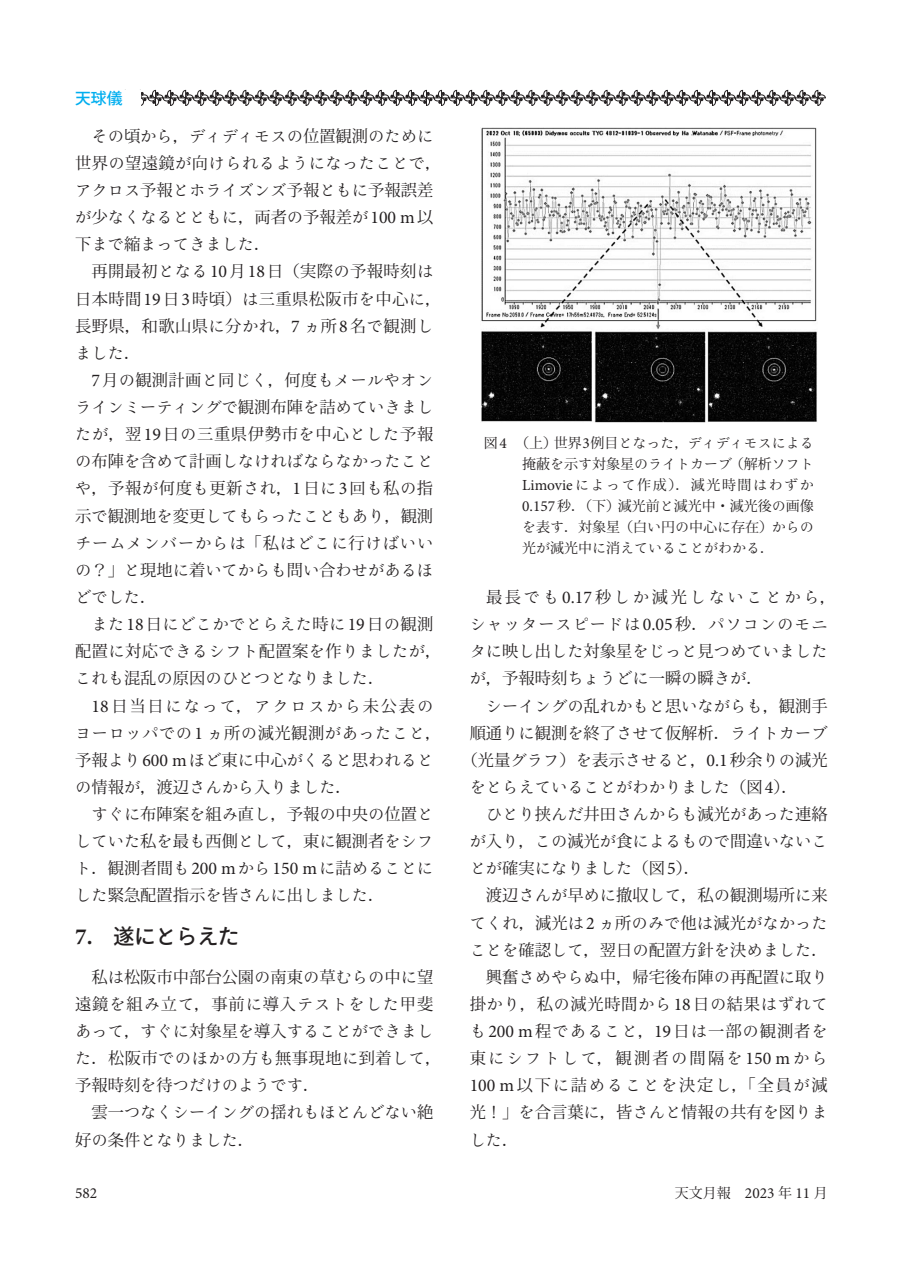
<style>
.page{position:relative;width:903px;height:1275px;background:#fff}
.page>*{position:absolute;margin:0;border:0;box-sizing:border-box;transform-origin:0 0}
.t1{font:500 21px "Ryo Gothic Plus N";color:#231f20}
.t2{font:16.28px/27.1px "Ryo Text Plus N";color:#231f20}
.t3{font:16.28px/27.1px "Koz Min Pr 6 N";letter-spacing:.025em;color:#231f20;text-align:center}
.t4{font:16.28px/27.1px "Koz Min Pr 6 N";color:#231f20;text-align:right}
.t5{font:16.28px/27.1px "Ryo Text Plus N";letter-spacing:.055em;color:#231f20}
.t6{font:16.28px/27.1px "Ryo Text Plus N";letter-spacing:.03em;color:#231f20}
.t7{font:16.28px/27.1px "Ryo Text Plus N";letter-spacing:.025em;color:#231f20}
.t8{font:16.28px/27.1px "Ryo Text Plus N";letter-spacing:.135em;color:#231f20}
.t9{font:16.28px "Ryo Text Plus N";letter-spacing:.02em;color:#231f20}
.t10{font:500 15.75px "Koz Go Pr 6 N";color:#00aeef}
.t11{font:15.4px "Minion Pro";color:#231f20}
.t12{font:14px/21px "Ryo Text Plus N";color:#231f20;text-align:justify}
.t13{font:14px/21px "Koz Min Pr 6 N";color:#231f20}
.s1{font-family:"Koz Min Pr 6 N"}
.s2{font-family:"Minion Pro";font-size:17.85px}
.s3{font-family:"Ryo Text Plus N"}
.s4{font-family:"Minion Pro";font-weight:700;font-size:23.1px}
.s5{font-family:"Koz Go Pr 6 N"}
.s6{font-family:"Minion Pro";font-size:15.4px}
</style>
<div class="page">
<img style="left:481px;top:127px;width:336px;height:295px">
<svg style="left:141px;top:90px;width:685px;height:16px"></svg>
<p class="t10" style="left:75px;top:89px;width:65px">天球儀　</p>
<p class="t2" style="left:75px;top:122px;width:368px;text-indent:16px">その<span class="s1">頃</span>から<span class="s1">，</span>ディディモスの<span class="s1">位置観測</span>のために<span class="s1">世界</span>の<span class="s1">望遠鏡</span>が<span class="s1">向</span>けられるようになったことで<span class="s1">，</span>アクロス<span class="s1">予報</span>とホライズンズ<span class="s1">予報</span>ともに<span class="s1">予報誤差</span>が<span class="s1">少</span>なくなるとともに<span class="s1">，両者</span>の<span class="s1">予報差</span>が<span class="s2">100 m</span><span class="s1">以下</span>まで<span class="s1">縮</span>まってきました<span class="s1">．</span></p>
<p class="t3" style="left:75px;top:258px;width:368px">再開最初<span class="s3">となる</span><span class="s2">10</span>月<span class="s2">18</span>日（実際<span class="s3">の</span>予報時刻<span class="s3">は<br></span>日本時間<span class="s2">19</span>日<span class="s2">3</span>時頃）<span class="s3">は</span>三重県松阪市<span class="s3">を</span>中心<span class="s3">に</span>，長野県，和歌山県<span class="s3">に</span>分<span class="s3">かれ</span>，<span class="s2">7</span> <span class="s3">ヵ</span>所<span class="s2">8</span>名<span class="s3">で</span>観測<span class="s3">し</span></p>
<p class="t2" style="left:75px;top:339px;width:67px">ました<span class="s1">．</span></p>
<p class="t9" style="left:91px;top:370px;width:343px"><span class="s2">7</span><span class="s1">月</span>の<span class="s1">観測計画</span>と<span class="s1">同</span>じく<span class="s1">，何度</span>もメールやオン</p>
<p class="t2" style="left:75px;top:394px;width:360px">ラインミーティングで<span class="s1">観測布陣</span>を<span class="s1">詰</span>めていきまし</p>
<p class="t3" style="left:75px;top:421px;width:360px"><span class="s3">たが</span>，翌<span class="s2">19</span>日<span class="s3">の</span>三重県伊勢市<span class="s3">を</span>中心<span class="s3">とした</span>予報</p>
<p class="t2" style="left:75px;top:448px;width:360px">の<span class="s1">布陣</span>を<span class="s1">含</span>めて<span class="s1">計画</span>しなければならなかったこと</p>
<p class="t3" style="left:75px;top:475px;width:360px"><span class="s3">や</span>，予報<span class="s3">が</span>何度<span class="s3">も</span>更新<span class="s3">され</span>，<span class="s2">1</span>日<span class="s3">に</span><span class="s2">3</span>回<span class="s3">も</span>私<span class="s3">の</span>指</p>
<p class="t2" style="left:75px;top:502px;width:360px;text-align:justify"><span class="s1">示</span>で<span class="s1">観測地</span>を<span class="s1">変更</span>してもらったこともあり<span class="s1">，観測</span>チームメンバーからは<span class="s1">「私</span>はどこに<span class="s1">行</span>けばいいの<span class="s1">？」</span>と<span class="s1">現地</span>に<span class="s1">着</span>いてからも<span class="s1">問</span>い<span class="s1">合</span>わせがあるほどでした<span class="s1">．</span></p>
<p class="t7" style="left:75px;top:611px;width:368px;text-indent:16px">また<span class="s2">18</span><span class="s1">日</span>にどこかでとらえた<span class="s1">時</span>に<span class="s2">19</span><span class="s1">日</span>の<span class="s1">観測配置</span>に<span class="s1">対応</span>できるシフト<span class="s1">配置案</span>を<span class="s1">作</span>りましたが<span class="s1">，</span>これも<span class="s1">混乱</span>の<span class="s1">原因</span>のひとつとなりました<span class="s1">．</span></p>
<p class="t6" style="left:75px;top:692px;width:368px;text-indent:16px"><span class="s2">18</span><span class="s1">日当日</span>になって<span class="s1">，</span>アクロスから<span class="s1">未公表</span>のヨーロッパでの<span class="s2">1</span> ヵ<span class="s1">所</span>の<span class="s1">減光観測</span>があったこと<span class="s1">，予報</span>より<span class="s2">600 m</span>ほど<span class="s1">東</span>に<span class="s1">中心</span>がくると<span class="s1">思</span>われるとの<span class="s1">情報</span>が<span class="s1">，渡辺</span>さんから<span class="s1">入</span>りました<span class="s1">．</span></p>
<p class="t3" style="left:91px;top:801px;width:343px"><span class="s3">すぐに</span>布陣案<span class="s3">を</span>組<span class="s3">み</span>直<span class="s3">し</span>，予報<span class="s3">の</span>中央<span class="s3">の</span>位置<span class="s3">と</span></p>
<p class="t2" style="left:75px;top:828px;width:360px;text-align:justify">していた<span class="s1">私</span>を<span class="s1">最</span>も<span class="s1">西側</span>として<span class="s1">，東</span>に<span class="s1">観測者</span>をシフト<span class="s1">．観測者間</span>も<span class="s2">200 m</span>から<span class="s2">150 m</span>に<span class="s1">詰</span>めることにした<span class="s1">緊急配置指示</span>を<span class="s1">皆</span>さんに<span class="s1">出</span>しました<span class="s1">．</span></p>
<p class="t1" style="left:75px;top:923px;width:166px"><span class="s4">7.</span><span class="s5">　遂</span>にとらえた</p>
<p class="t4" style="left:75px;top:964px;width:360px">私<span class="s3">は</span>松阪市中部台公園<span class="s3">の</span>南東<span class="s3">の</span>草<span class="s3">むらの</span>中<span class="s3">に</span>望遠鏡<span class="s3">を</span>組<span class="s3">み</span>立<span class="s3">て</span>，事前<span class="s3">に</span>導入<span class="s3">テストをした</span>甲斐</p>
<p class="t2" style="left:75px;top:1018px;width:360px">あって<span class="s1">，</span>すぐに<span class="s1">対象星</span>を<span class="s1">導入</span>することができまし</p>
<p class="t3" style="left:75px;top:1045px;width:368px"><span class="s3">た</span>．松阪市<span class="s3">でのほかの</span>方<span class="s3">も</span>無事現地<span class="s3">に</span>到着<span class="s3">して</span>，</p>
<p class="t2" style="left:75px;top:1072px;width:246px"><span class="s1">予報時刻</span>を<span class="s1">待</span>つだけのようです<span class="s1">．</span></p>
<p class="t2" style="left:91px;top:1099px;width:343px"><span class="s1">雲一</span>つなくシーイングの<span class="s1">揺</span>れもほとんどない<span class="s1">絶</span></p>
<p class="t2" style="left:75px;top:1126px;width:181px"><span class="s1">好</span>の<span class="s1">条件</span>となりました<span class="s1">．</span></p>
<p class="t12" style="left:522px;top:433px;width:293px;text-indent:-38px"><span class="s1">図</span><span class="s6">4</span> <span class="s1">（上）世界</span><span class="s6">3</span><span class="s1">例目</span>となった<span class="s1">，</span>ディディモスによる<span class="s1">掩蔽</span>を<span class="s1">示</span>す<span class="s1">対象星</span>のライトカーブ<span class="s1">（解析</span>ソフト<span class="s6">Limovie</span>によって<span class="s1">作成）．減光時間</span>はわずか</p>
<p class="t13" style="left:522px;top:496px;width:293px"><span class="s6">0.157</span>秒．（下）減光前<span class="s3">と</span>減光中・減光後<span class="s3">の</span>画像<span class="s3">を</span>表<span class="s3">す</span>．対象星（白<span class="s3">い</span>円<span class="s3">の</span>中心<span class="s3">に</span>存在）<span class="s3">からの</span></p>
<p class="t12" style="left:522px;top:538px;width:253px"><span class="s1">光</span>が<span class="s1">減光中</span>に<span class="s1">消</span>えていることがわかる<span class="s1">．</span></p>
<p class="t5" style="left:470px;top:584px;width:368px;text-indent:16px"><span class="s1">最長</span>でも<span class="s2">0.17</span><span class="s1">秒</span>しか<span class="s1">減光</span>しないことから<span class="s1">，</span>シャッタースピードは<span class="s2">0.05</span><span class="s1">秒．</span>パソコンのモニタに<span class="s1">映</span>し<span class="s1">出</span>した<span class="s1">対象星</span>をじっと<span class="s1">見</span>つめていましたが<span class="s1">，予報時刻</span>ちょうどに<span class="s1">一瞬</span>の<span class="s1">瞬</span>きが<span class="s1">．</span></p>
<p class="t2" style="left:470px;top:692px;width:360px;text-align:right">シーイングの<span class="s1">乱</span>れかもと<span class="s1">思</span>いながらも<span class="s1">，観測手順通</span>りに<span class="s1">観測</span>を<span class="s1">終了</span>させて<span class="s1">仮解析．</span>ライトカーブ</p>
<p class="t3" style="left:461px;top:747px;width:368px">（光量<span class="s3">グラフ</span>）<span class="s3">を</span>表示<span class="s3">させると</span>，<span class="s2">0.1</span>秒余<span class="s3">りの</span>減光</p>
<p class="t2" style="left:470px;top:773px;width:329px">をとらえていることがわかりました<span class="s1">（図</span><span class="s2">4</span><span class="s1">）．</span></p>
<p class="t2" style="left:486px;top:801px;width:343px">ひとり<span class="s1">挟</span>んだ<span class="s1">井田</span>さんからも<span class="s1">減光</span>があった<span class="s1">連絡</span></p>
<p class="t2" style="left:470px;top:828px;width:360px">が<span class="s1">入</span>り<span class="s1">，</span>この<span class="s1">減光</span>が<span class="s1">食</span>によるもので<span class="s1">間違</span>いないこ</p>
<p class="t2" style="left:470px;top:855px;width:232px">とが<span class="s1">確実</span>になりました<span class="s1">（図</span><span class="s2">5</span><span class="s1">）．</span></p>
<p class="t3" style="left:486px;top:882px;width:343px">渡辺<span class="s3">さんが</span>早<span class="s3">めに</span>撤収<span class="s3">して</span>，私<span class="s3">の</span>観測場所<span class="s3">に</span>来</p>
<p class="t2" style="left:470px;top:909px;width:360px">てくれ<span class="s1">，減光</span>は<span class="s2">2</span> ヵ<span class="s1">所</span>のみで<span class="s1">他</span>は<span class="s1">減光</span>がなかったことを<span class="s1">確認</span>して<span class="s1">，翌日</span>の<span class="s1">配置方針</span>を<span class="s1">決</span>めました<span class="s1">．</span></p>
<p class="t4" style="left:470px;top:964px;width:360px">興奮<span class="s3">さめやらぬ</span>中，帰宅後布陣<span class="s3">の</span>再配置<span class="s3">に</span>取<span class="s3">り</span>掛<span class="s3">かり</span>，私<span class="s3">の</span>減光時間<span class="s3">から</span><span class="s2">18</span>日<span class="s3">の</span>結果<span class="s3">はずれて</span></p>
<p class="t8" style="left:470px;top:1018px;width:360px">も<span class="s2">200 m</span><span class="s1">程</span>であること<span class="s1">，</span><span class="s2">19</span><span class="s1">日</span>は<span class="s1">一部</span>の<span class="s1">観測者</span>を<span class="s1">東</span>にシフトして<span class="s1">，観測者</span>の<span class="s1">間隔</span>を<span class="s2">150 m</span>から</p>
<p class="t4" style="left:470px;top:1072px;width:360px;text-align:left"><span class="s2">100 m</span>以下<span class="s3">に</span>詰<span class="s3">めることを</span>決定<span class="s3">し</span>，「全員<span class="s3">が</span>減光！」<span class="s3">を</span>合言葉<span class="s3">に</span>，皆<span class="s3">さんと</span>情報<span class="s3">の</span>共有<span class="s3">を</span>図<span class="s3">りま</span></p>
<p class="t2" style="left:470px;top:1126px;width:50px">した<span class="s1">．</span></p>
<p class="t11" style="left:75px;top:1182px;width:24px">582</p>
<p class="t13" style="left:675px;top:1182px;width:154px">天文月報　<span class="s6">2023</span> 年 <span class="s6">11</span> 月</p>
</div>
